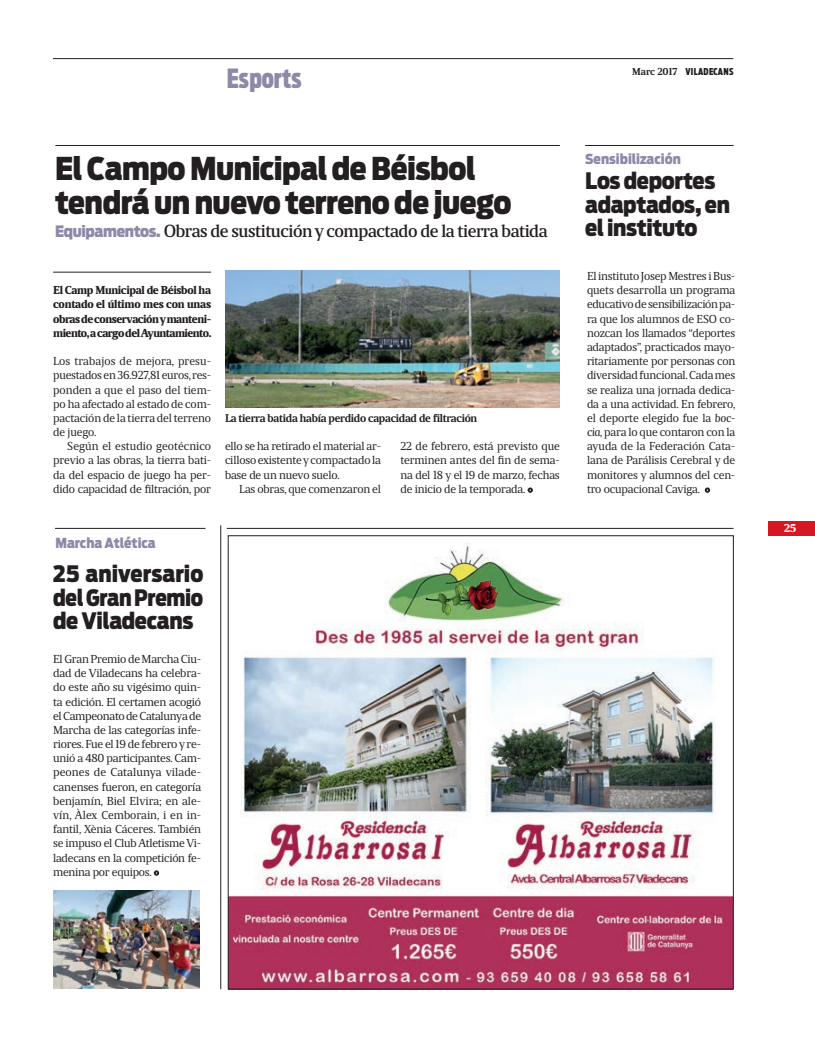
<style>
.page{position:relative;width:815px;height:1053px;background:#fff}
.page>*{position:absolute;margin:0;border:0;box-sizing:border-box;transform-origin:0 0}
.t1{font:900 31.25px/33.8px "Antenna Cond";letter-spacing:-.02em;color:#231f20}
.t2{font:900 26.25px "Antenna Extra Cond";color:#8f88a9}
.t3{font:900 22.5px/23.8px "Antenna Cond";letter-spacing:-.015em;color:#231f20}
.t4{font:500 17.5px "Maga";letter-spacing:-.025em;color:#231f20}
.t5{font:900 13.75px "Antenna Cond";color:#8f88a9}
.t6{font:11.5px/14.1px "Maga";letter-spacing:-.015em;color:#231f20;text-align:justify}
.t7{font:900 11.5px/14.1px "Maga";letter-spacing:-.045em;color:#231f20;text-align:justify}
.t8{font:700 11.25px "Maga";letter-spacing:-.025em;color:#231f20}
.t9{font:900 11.25px "Maga";color:#fff}
.t10{font:900 9.38px "Antenna Extra Cond";letter-spacing:.03em;color:#231f20}
.s1{font-family:"Antenna Cond";font-weight:900;font-size:15.62px;color:#8f88a9}
.s2{font-family:"Maga";font-weight:700;font-size:10px}
.s3{font-style:italic}
</style>
<div class="page">
<div style="left:769px;top:521px;width:46px;height:14px;background:#d7171f"></div>
<hr style="left:55px;top:145px;width:505px;height:1px;background:#231f20">
<svg style="left:705px;top:487px;width:5px;height:6px"></svg>
<hr style="left:585px;top:145px;width:149px;height:1px;background:#231f20">
<img style="left:225px;top:271px;width:335px;height:136px">
<hr style="left:53px;top:272px;width:158px;height:1px;background:#231f20">
<svg style="left:528px;top:487px;width:5px;height:6px"></svg>
<svg style="left:154px;top:870px;width:5px;height:5px"></svg>
<hr style="left:55px;top:528px;width:151px;height:1px;background:#231f20">
<hr style="left:53px;top:58px;width:680px;height:1px;background:#231f20">
<img style="left:53px;top:890px;width:146px;height:98px">
<hr style="left:227px;top:528px;width:506px;height:1px;background:#231f20">
<img style="left:230px;top:543px;width:501px;height:444px">
<hr style="left:221px;top:525px;width:1px;height:464px;background:#231f20">
<h2 class="t2" style="left:227px;top:64px;width:77px">Esports</h2>
<h1 class="t1" style="left:55px;top:152px;width:458px">El Campo Municipal de Béisbol tendrá un nuevo terreno de juego</h1>
<h3 class="t4" style="left:55px;top:220px;width:494px"><span class="s1">Equipamentos.</span> Obras de sustitución y compactado de la tierra batida</h3>
<p class="t7" style="left:53px;top:283px;width:160px">El Camp Municipal de Béisbol ha contado el último mes con unas obras de conservación y manteni&shy;miento, a cargo del Ayuntamiento.</p>
<p class="t6" style="left:53px;top:354px;width:159px">Los trabajos de mejora, presu&shy;puestados en 36.927,81 euros, res&shy;ponden a que el paso del tiem&shy;po ha afectado al estado de com&shy;pactación de la tierra del terreno de juego.</p>
<p class="t6" style="left:53px;top:439px;width:160px;text-indent:14px">Según el estudio geotécnico previo a las obras, la tierra bati&shy;da del espacio de juego ha per&shy;dido capacidad de filtración, por</p>
<p class="t6" style="left:225px;top:439px;width:158px">ello se ha retirado el material ar&shy;cilloso existente y compactado la base de un nuevo suelo.</p>
<p class="t8" style="left:225px;top:411px;width:254px">La tierra batida había perdido capacidad de filtración</p>
<p class="t6" style="left:400px;top:439px;width:161px">22 de febrero, está previsto que terminen antes del fin de sema&shy;na del 18 y el 19 de marzo, fechas de inicio de la temporada.</p>
<p class="t6" style="left:239px;top:482px;width:143px">Las obras, que comenzaron el</p>
<p class="t5" style="left:55px;top:534px;width:102px">Marcha Atlética</p>
<h3 class="t3" style="left:53px;top:561px;width:152px;text-align:justify">25 aniversario del Gran Premio de Viladecans</h3>
<p class="t6" style="left:53px;top:652px;width:150px">El Gran Premio de Marcha Ciu&shy;dad de Viladecans ha celebra&shy;do este año su vigésimo quin&shy;ta edición. El certamen acogió el Campeonato de Catalunya de Marcha de las categorías infe&shy;riores. Fue el 19 de febrero y re&shy;unió a 480 participantes. Cam&shy;peones de Catalunya vilade&shy;canenses fueron, en categoría benjamín, Biel Elvira; en ale&shy;vín, Àlex Cemborain, i en in&shy;fantil, Xènia Cáceres. También se impuso el Club Atletisme Vi&shy;ladecans en la competición fe&shy;menina por equipos.</p>
<p class="t10" style="left:632px;top:66px;width:103px"><span class="s2">Marc 2017</span> VILADECANS</p>
<p class="t5" style="left:585px;top:151px;width:97px">Sensibilización</p>
<h3 class="t3" style="left:585px;top:169px;width:146px">Los deportes adaptados, en el instituto</h3>
<p class="t6" style="left:587px;top:269px;width:150px">El instituto Josep Mestres i Bus&shy;quets desarrolla un programa educativo de sensibilización pa&shy;ra que los alumnos de ESO co&shy;nozcan los llamados “deportes adaptados”, practicados mayo&shy;ritariamente por personas con diversidad funcional. Cada mes se realiza una jornada dedica&shy;da a una actividad. En febrero, el deporte elegido fue la <span class="s3">boc&shy;cia</span>, para lo que contaron con la ayuda de la Federación Cata&shy;lana de Parálisis Cerebral y de monitores y alumnos del cen&shy;tro ocupacional Caviga.</p>
<p class="t9" style="left:784px;top:522px;width:32px">25 6</p>
</div>
